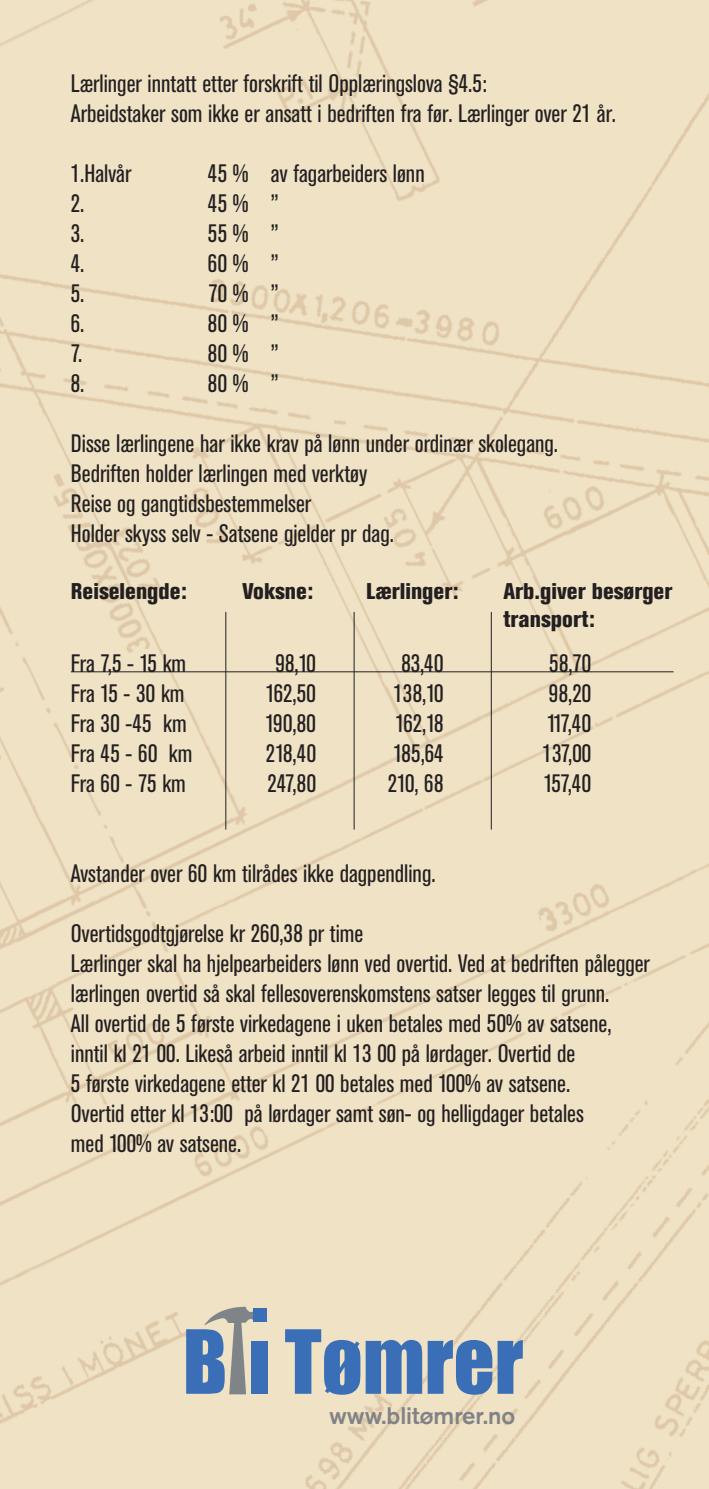
<style>
.page{position:relative;width:709px;height:1489px;background:#fff}
.page>*{position:absolute;margin:0;border:0;box-sizing:border-box;transform-origin:0 0}
.t1{font:condensed 25px/30px "Akzidenz Grotesk BE";color:#231f20}
.t2{font:500 23.75px "Akzidenz Grotesk BE";color:#808285}
.t3{font:800 condensed 22.5px/27.5px "Akzidenz Grotesk BE";color:#231f20}
</style>
<div class="page">
<div style="left:0;top:0;width:709px;height:1488px;background:#efe2c5"></div>
<div style="left:251px;top:1340px;width:16px;height:53px;background:#3a6fb7"></div>
<svg style="left:285px;top:1329px;width:238px;height:65px;background:#849ebc"></svg>
<svg style="left:186px;top:1306px;width:68px;height:88px;background:#8fa0b1"></svg>
<div style="left:253px;top:1307px;width:13px;height:14px;background:#3a6fb7"></div>
<hr style="left:71px;top:671px;width:602px;height:1px;background:#231f20">
<hr style="left:225px;top:612px;width:1px;height:217px;background:#231f20">
<hr style="left:354px;top:612px;width:1px;height:217px;background:#231f20">
<hr style="left:491px;top:612px;width:1px;height:217px;background:#231f20">
<p class="t1" style="left:71px;top:68px;width:546px">Lærlinger inntatt etter forskrift til Opplæringslova §4.5:<br>Arbeidstaker som ikke er ansatt i bedriften fra før. Lærlinger over 21 år.</p>
<p class="t1" style="left:71px;top:158px;width:62px">1.Halvår</p>
<p class="t1" style="left:208px;top:158px;width:218px">45 % av fagarbeiders lønn</p>
<p class="t1" style="left:71px;top:188px;width:15px">2.</p>
<p class="t1" style="left:208px;top:188px;width:72px">45 % ”</p>
<p class="t1" style="left:71px;top:218px;width:15px">3.</p>
<p class="t1" style="left:208px;top:218px;width:72px">55 % ”</p>
<p class="t1" style="left:71px;top:248px;width:15px">4.</p>
<p class="t1" style="left:208px;top:248px;width:72px">60 % ”</p>
<p class="t1" style="left:71px;top:278px;width:15px">5.</p>
<p class="t1" style="left:208px;top:278px;width:72px">70 % ”</p>
<p class="t1" style="left:71px;top:308px;width:15px">6.</p>
<p class="t1" style="left:208px;top:308px;width:72px">80 % ”</p>
<p class="t1" style="left:71px;top:338px;width:13px">7.</p>
<p class="t1" style="left:208px;top:338px;width:72px">80 % ”</p>
<p class="t1" style="left:71px;top:368px;width:15px">8.</p>
<p class="t1" style="left:208px;top:368px;width:72px">80 % ”</p>
<p class="t1" style="left:71px;top:428px;width:488px">Disse lærlingene har ikke krav på lønn under ordinær skolegang.<br>Bedriften holder lærlingen med verktøy<br>Reise og gangtidsbestemmelser<br>Holder skyss selv - Satsene gjelder pr dag.</p>
<p class="t3" style="left:71px;top:578px;width:118px">Reiselengde:</p>
<p class="t3" style="left:242px;top:578px;width:73px">Voksne:</p>
<p class="t3" style="left:366px;top:578px;width:94px">Lærlinger:</p>
<p class="t3" style="left:503px;top:578px;width:170px">Arb.giver besørger transport:</p>
<p class="t1" style="left:71px;top:648px;width:117px">Fra 7,5 - 15 km</p>
<p class="t1" style="left:275px;top:648px;width:42px">98,10</p>
<p class="t1" style="left:401px;top:648px;width:44px">83,40</p>
<p class="t1" style="left:549px;top:648px;width:43px">58,70</p>
<p class="t1" style="left:71px;top:678px;width:115px">Fra 15 - 30 km</p>
<p class="t1" style="left:266px;top:678px;width:52px">162,50</p>
<p class="t1" style="left:393px;top:678px;width:52px">138,10</p>
<p class="t1" style="left:549px;top:678px;width:44px">98,20</p>
<p class="t1" style="left:71px;top:708px;width:117px">Fra 30 -45 km</p>
<p class="t1" style="left:265px;top:708px;width:52px">190,80</p>
<p class="t1" style="left:395px;top:708px;width:49px">162,18</p>
<p class="t1" style="left:547px;top:708px;width:45px">117,40</p>
<p class="t1" style="left:71px;top:738px;width:123px">Fra 45 - 60 km</p>
<p class="t1" style="left:266px;top:738px;width:52px">218,40</p>
<p class="t1" style="left:393px;top:738px;width:52px">185,64</p>
<p class="t1" style="left:542px;top:738px;width:50px">137,00</p>
<p class="t1" style="left:71px;top:768px;width:116px">Fra 60 - 75 km</p>
<p class="t1" style="left:267px;top:768px;width:50px">247,80</p>
<p class="t1" style="left:388px;top:768px;width:57px">210, 68</p>
<p class="t1" style="left:543px;top:768px;width:49px">157,40</p>
<p class="t1" style="left:71px;top:858px;width:366px">Avstander over 60 km tilrådes ikke dagpendling.</p>
<p class="t1" style="left:71px;top:918px;width:580px">Overtidsgodtgjørelse kr 260,38 pr time<br>Lærlinger skal ha hjelpearbeiders lønn ved overtid. Ved at bedriften pålegger lærlingen overtid så skal fellesoverenskomstens satser legges til grunn.<br>All overtid de 5 første virkedagene i uken betales med 50% av satsene, inntil kl 21 00. Likeså arbeid inntil kl 13 00 på lørdager. Overtid de<br>5 første virkedagene etter kl 21 00 betales med 100% av satsene.<br>Overtid etter kl 13:00 på lørdager samt søn- og helligdager betales<br>med 100% av satsene.</p>
<p class="t2" style="left:329px;top:1401px;width:188px">www.blitømrer.no</p>
</div>
